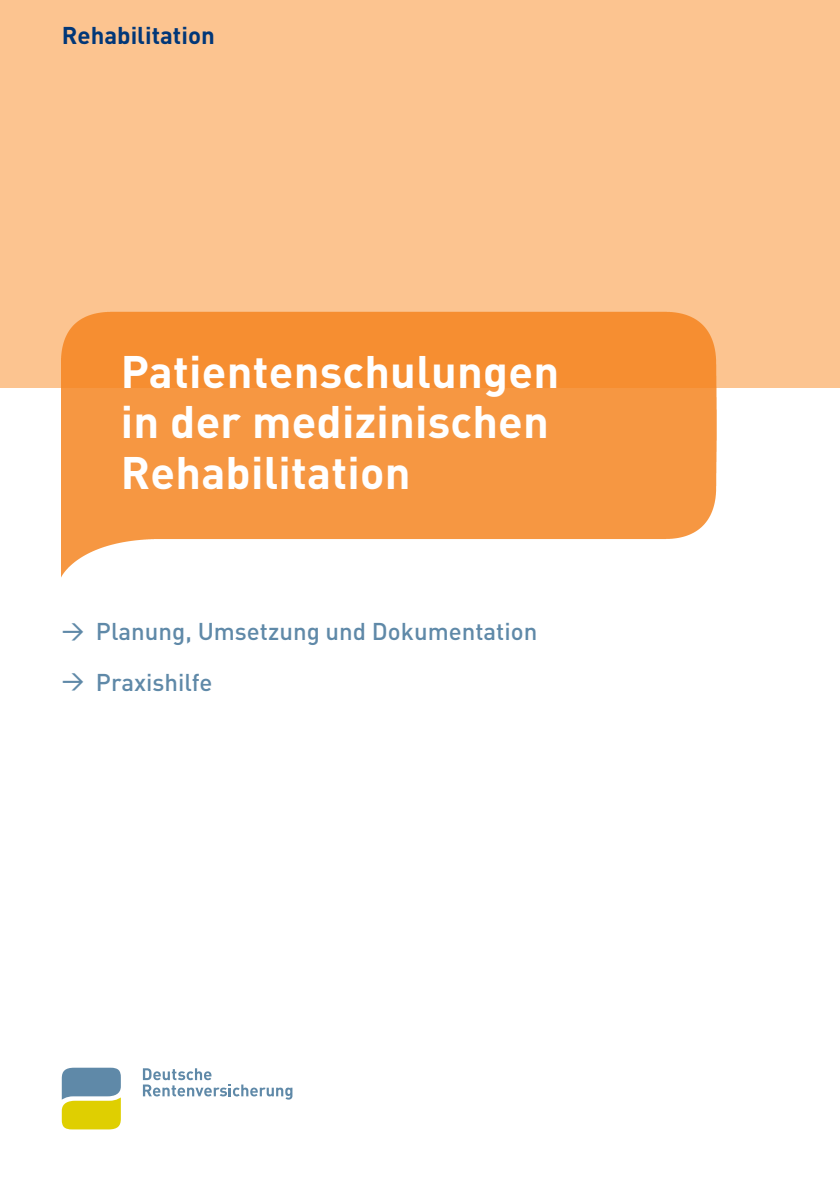
<style>
.page{position:relative;width:840px;height:1191px;background:#fff}
.page>*{position:absolute;margin:0;border:0;box-sizing:border-box;transform-origin:0 0}
.BR_Titel_Überschrift{font:700 45px/50.4px "DIN Pro DR Vp";letter-spacing:.005em;color:#fff}
.t1{font:500 24px "DIN Pro DR Vp";color:#5f89a8}
.t2{font:700 24px "DIN Pro DR Vp";color:#013778}
.s1{font-size:22px}
</style>
<div class="page">
<div style="left:0;top:0;width:839px;height:388px;background:#fcc490"></div>
<svg style="left:62px;top:1067px;width:59px;height:62px;background:#a8b467"></svg>
<svg style="left:143px;top:1068px;width:149px;height:31px"></svg>
<img style="left:62px;top:311px;width:655px;height:265px">
<p class="t2" style="left:62px;top:19px;width:154px">Rehabilitation</p>
<p class="BR_Titel_Überschrift" style="left:121px;top:345px;width:439px">Patientenschulungen</p>
<p class="BR_Titel_Überschrift" style="left:121px;top:395px;width:429px">in der medizinischen<br>Rehabilitation</p>
<p class="t1" style="left:62px;top:616px;width:476px"><span class="s1">&gt;</span> Planung, Umsetzung und Dokumentation</p>
<p class="t1" style="left:62px;top:666px;width:152px"><span class="s1">&gt;</span> Praxishilfe</p>
</div>
